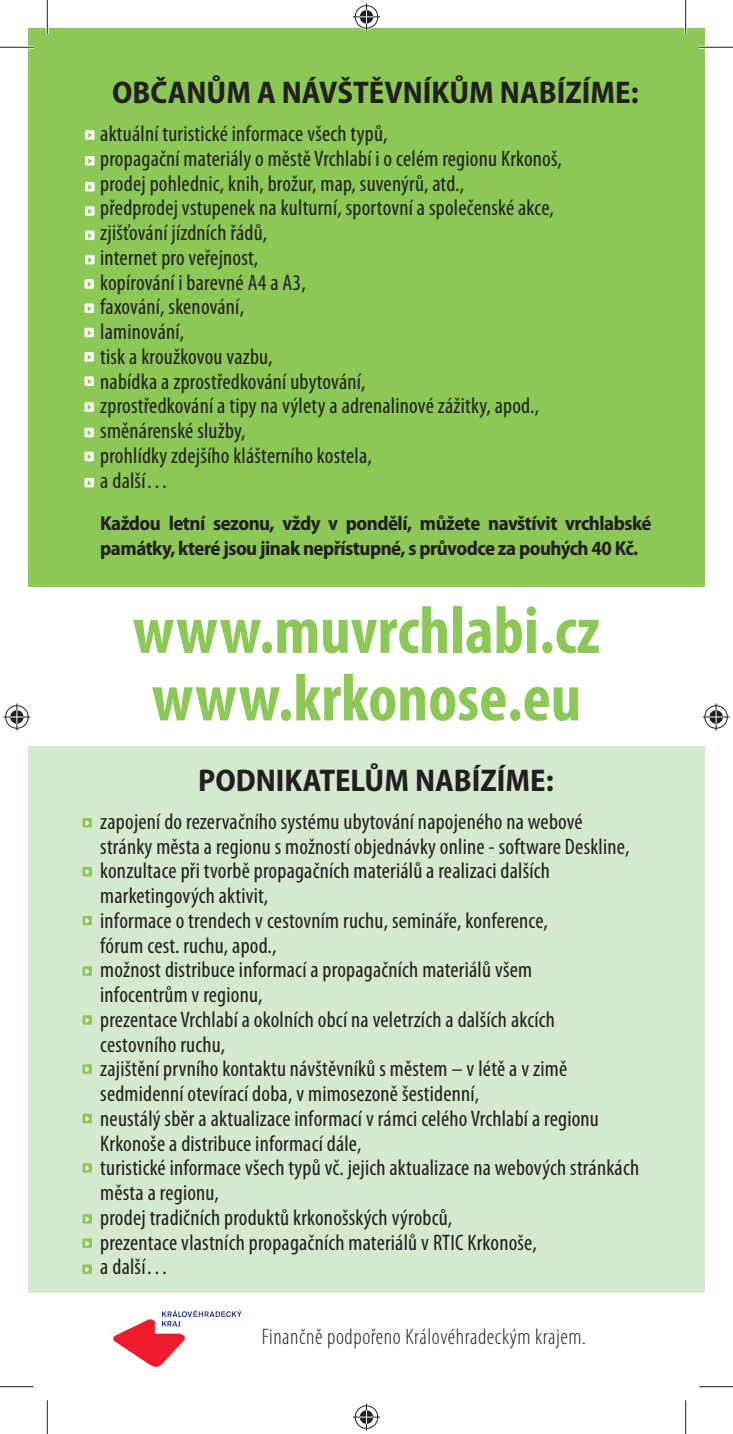
<style>
.page{position:relative;width:733px;height:1434px;background:#fff}
.page>*{position:absolute;margin:0;border:0;box-sizing:border-box;transform-origin:0 0}
.t1{font:700 condensed 67.5px/67.5px "Myriad Pro";color:#8bc856}
.t2{font:700 semi-condensed 31.5px "Myriad Pro";color:#231f20}
.t3{font:condensed 22.5px/24.8px "Myriad Pro";letter-spacing:.01em;color:#231f20}
.t4{font:300 condensed 22.5px "Myriad Pro";letter-spacing:.025em;color:#231f20}
.t5{font:700 semi-condensed 20.25px/24.8px "Myriad Pro";letter-spacing:-.025em;color:#231f20}
</style>
<div class="page">
<div style="left:28px;top:28px;width:676px;height:558px;background:#8bc856"></div>
<div style="left:28px;top:746px;width:676px;height:547px;background:#d4e9ce"></div>
<div style="left:85px;top:130px;width:9px;height:10px;background:#fff"></div>
<svg style="left:88px;top:132px;width:4px;height:6px"></svg>
<div style="left:85px;top:156px;width:9px;height:10px;background:#fff"></div>
<svg style="left:88px;top:158px;width:4px;height:6px"></svg>
<div style="left:85px;top:182px;width:9px;height:9px;background:#fff"></div>
<svg style="left:88px;top:184px;width:4px;height:6px"></svg>
<div style="left:85px;top:206px;width:9px;height:10px;background:#fff"></div>
<svg style="left:88px;top:209px;width:4px;height:5px"></svg>
<div style="left:85px;top:231px;width:9px;height:9px;background:#fff"></div>
<svg style="left:88px;top:233px;width:4px;height:5px"></svg>
<div style="left:85px;top:255px;width:9px;height:9px;background:#fff"></div>
<svg style="left:88px;top:257px;width:4px;height:6px"></svg>
<svg style="left:84px;top:279px;width:10px;height:10px"></svg>
<svg style="left:88px;top:281px;width:3px;height:6px"></svg>
<div style="left:84px;top:303px;width:10px;height:10px;background:#fff"></div>
<svg style="left:88px;top:306px;width:3px;height:5px"></svg>
<svg style="left:84px;top:328px;width:10px;height:9px"></svg>
<svg style="left:88px;top:330px;width:3px;height:6px"></svg>
<svg style="left:84px;top:352px;width:10px;height:10px"></svg>
<svg style="left:88px;top:354px;width:3px;height:6px"></svg>
<div style="left:84px;top:376px;width:10px;height:10px;background:#fff"></div>
<svg style="left:88px;top:379px;width:3px;height:5px"></svg>
<svg style="left:84px;top:402px;width:10px;height:10px"></svg>
<svg style="left:88px;top:405px;width:3px;height:5px"></svg>
<svg style="left:84px;top:428px;width:10px;height:9px"></svg>
<svg style="left:88px;top:430px;width:3px;height:6px"></svg>
<svg style="left:84px;top:452px;width:10px;height:9px"></svg>
<svg style="left:88px;top:454px;width:3px;height:6px"></svg>
<svg style="left:84px;top:478px;width:10px;height:9px"></svg>
<svg style="left:88px;top:480px;width:3px;height:6px"></svg>
<svg style="left:82px;top:818px;width:10px;height:9px"></svg>
<svg style="left:86px;top:820px;width:3px;height:6px"></svg>
<svg style="left:82px;top:867px;width:10px;height:9px"></svg>
<svg style="left:86px;top:869px;width:3px;height:6px"></svg>
<svg style="left:82px;top:916px;width:10px;height:9px"></svg>
<svg style="left:86px;top:918px;width:3px;height:6px"></svg>
<svg style="left:82px;top:966px;width:10px;height:10px"></svg>
<svg style="left:86px;top:968px;width:3px;height:6px"></svg>
<svg style="left:82px;top:1015px;width:10px;height:10px"></svg>
<svg style="left:86px;top:1017px;width:3px;height:6px"></svg>
<svg style="left:82px;top:1064px;width:10px;height:10px"></svg>
<svg style="left:86px;top:1066px;width:3px;height:6px"></svg>
<svg style="left:82px;top:1114px;width:10px;height:9px"></svg>
<svg style="left:86px;top:1116px;width:3px;height:5px"></svg>
<svg style="left:82px;top:1163px;width:10px;height:10px"></svg>
<svg style="left:86px;top:1165px;width:3px;height:6px"></svg>
<svg style="left:82px;top:1214px;width:10px;height:10px"></svg>
<svg style="left:86px;top:1216px;width:3px;height:6px"></svg>
<div style="left:82px;top:1238px;width:10px;height:10px;background:#8bc856"></div>
<svg style="left:86px;top:1241px;width:3px;height:5px"></svg>
<div style="left:82px;top:1264px;width:10px;height:10px;background:#8bc856"></div>
<svg style="left:86px;top:1267px;width:3px;height:5px"></svg>
<svg style="left:113px;top:1310px;width:128px;height:57px"></svg>
<hr style="left:0;top:46px;width:34px;height:3px;background:#fff">
<hr style="left:699px;top:46px;width:33px;height:3px;background:#fff">
<hr style="left:46px;top:0;width:3px;height:34px;background:#fff">
<hr style="left:684px;top:0;width:2px;height:34px;background:#fff">
<hr style="left:0;top:47px;width:34px;height:1px;background:#231f20">
<hr style="left:699px;top:47px;width:33px;height:1px;background:#231f20">
<hr style="left:0;top:1386px;width:34px;height:1px;background:#231f20">
<hr style="left:699px;top:1386px;width:33px;height:1px;background:#231f20">
<hr style="left:47px;top:0;width:1px;height:34px;background:#231f20">
<hr style="left:47px;top:1400px;width:1px;height:34px;background:#231f20">
<hr style="left:685px;top:0;width:1px;height:34px;background:#231f20">
<hr style="left:685px;top:1400px;width:1px;height:34px;background:#231f20">
<svg style="left:353px;top:3px;width:27px;height:27px"></svg>
<svg style="left:353px;top:1403px;width:27px;height:27px"></svg>
<svg style="left:3px;top:703px;width:27px;height:27px"></svg>
<svg style="left:702px;top:703px;width:27px;height:27px"></svg>
<h2 class="t2" style="left:112px;top:80px;width:527px">OBČANŮM A NÁVŠTĚVNÍKŮM NABÍZÍME:</h2>
<p class="t3" style="left:100px;top:123px;width:463px">aktuální turistické informace všech typů,<br>propagační materiály o městě Vrchlabí i o celém regionu Krkonoš, prodej pohlednic, knih, brožur, map, suvenýrů, atd.,<br>předprodej vstupenek na kulturní, sportovní a společenské akce, zjišťování jízdních řádů,<br>internet pro veřejnost,<br>kopírování i barevné A4 a A3,<br>faxování, skenování,<br>laminování,<br>tisk a kroužkovou vazbu,<br>nabídka a zprostředkování ubytování,<br>zprostředkování a tipy na výlety a adrenalinové zážitky, apod., směnárenské služby,<br>prohlídky zdejšího klášterního kostela,<br>a další…</p>
<p class="t5" style="left:100px;top:513px;width:552px">Každou letní sezonu, vždy v pondělí, můžete navštívit vrchlabské památky, které jsou jinak nepřístupné, s průvodce za pouhých 40 Kč.</p>
<h1 class="t1" style="left:133px;top:603px;width:468px">www.muvrchlabi.cz www.krkonose.eu</h1>
<h2 class="t2" style="left:198px;top:768px;width:357px">PODNIKATELŮM NABÍZÍME:</h2>
<p class="t3" style="left:100px;top:811px;width:540px">zapojení do rezervačního systému ubytování napojeného na webové stránky města a regionu s možností objednávky online - software Deskline, konzultace při tvorbě propagačních materiálů a realizaci dalších marketingových aktivit,<br>informace o trendech v cestovním ruchu, semináře, konference,<br>fórum cest. ruchu, apod.,<br>možnost distribuce informací a propagačních materiálů všem<br>infocentrům v regionu,<br>prezentace Vrchlabí a okolních obcí na veletrzích a dalších akcích<br>cestovního ruchu,<br>zajištění prvního kontaktu návštěvníků s městem – v létě a v zimě sedmidenní otevírací doba, v mimosezoně šestidenní,<br>neustálý sběr a aktualizace informací v rámci celého Vrchlabí a regionu Krkonoše a distribuce informací dále,<br>turistické informace všech typů vč. jejich aktualizace na webových stránkách města a regionu,<br>prodej tradičních produktů krkonošských výrobců,<br>prezentace vlastních propagačních materiálů v RTIC Krkonoše,<br>a další…</p>
<p class="t4" style="left:262px;top:1328px;width:325px">Finančně podpořeno Královéhradeckým krajem.</p>
</div>
